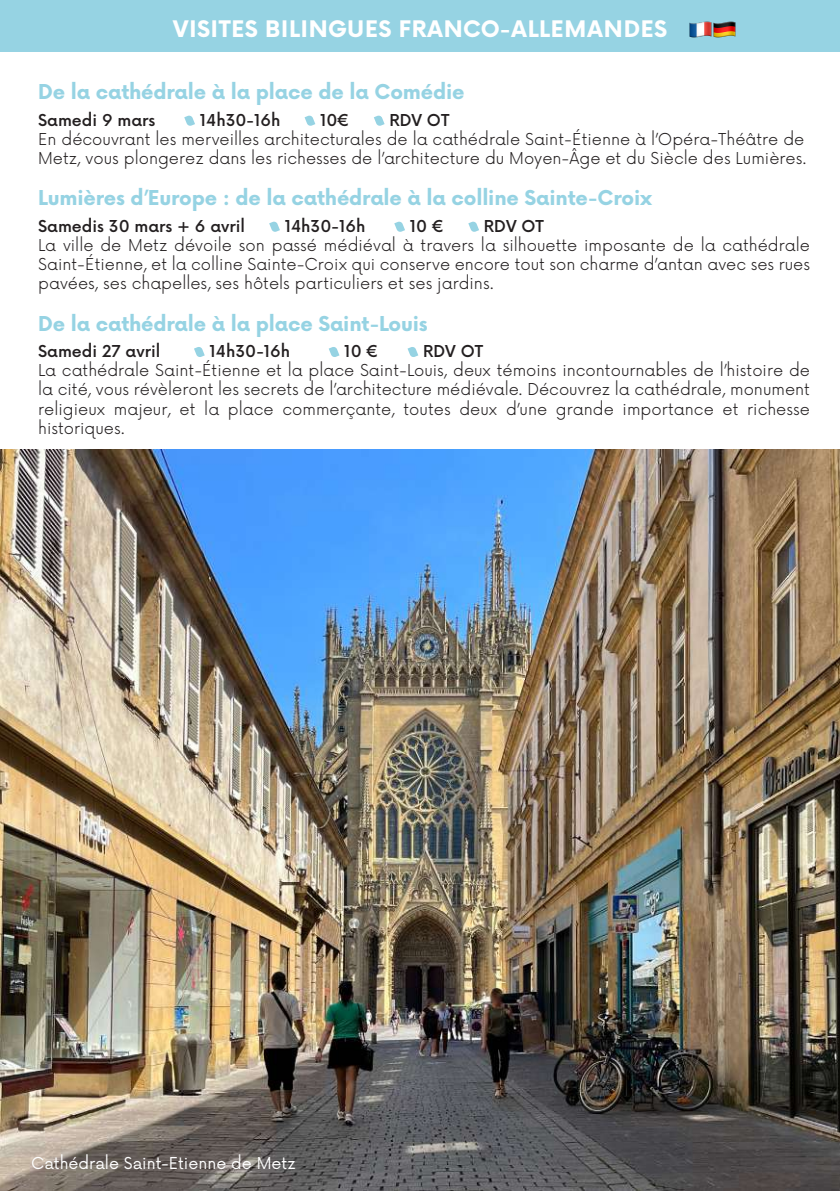
<style>
.page{position:relative;width:840px;height:1191px;background:#fff}
.page>*{position:absolute;margin:0;border:0;box-sizing:border-box;transform-origin:0 0}
.t1{font:800 28px "Now";letter-spacing:-.01em;color:#fff}
.t2{font:700 20px "Now";letter-spacing:-.01em;color:#96d3e3}
.t3{font:300 16px/19.2px "Now";color:#231f20;text-align:justify}
.t4{font:500 16px "Now";color:#231f20}
.t5{font:16px "Now Alt";color:#fff}
.t6{font:500 16px "Now Alt";color:#fffffe}
</style>
<div class="page">
<svg style="left:184px;top:115px;width:11px;height:11px"></svg>
<svg style="left:304px;top:115px;width:11px;height:11px"></svg>
<svg style="left:374px;top:115px;width:10px;height:11px"></svg>
<svg style="left:269px;top:221px;width:11px;height:11px"></svg>
<svg style="left:394px;top:221px;width:11px;height:11px"></svg>
<svg style="left:468px;top:221px;width:11px;height:11px"></svg>
<svg style="left:194px;top:347px;width:11px;height:10px"></svg>
<svg style="left:328px;top:347px;width:11px;height:10px"></svg>
<svg style="left:407px;top:347px;width:11px;height:10px"></svg>
<div style="left:0;top:0;width:839px;height:51px;background:#96d3e3"></div>
<img style="left:0;top:450px;width:839px;height:741px">
<h1 class="t1" style="left:172px;top:12px;width:496px">VISITES BILINGUES FRANCO-ALLEMANDES</h1>
<p class="t2" style="left:38px;top:77px;width:427px">De la cathédrale à la place de la Comédie</p>
<p class="t4" style="left:38px;top:107px;width:119px">Samedi 9 mars</p>
<p class="t4" style="left:200px;top:107px;width:82px">14h30-16h</p>
<p class="t4" style="left:320px;top:107px;width:31px">10€</p>
<p class="t4" style="left:389px;top:107px;width:61px">RDV OT</p>
<p class="t3" style="left:38px;top:128px;width:769px">En découvrant les merveilles architecturales de la cathédrale Saint-Étienne à l’Opéra-Théâtre de<br>Metz, vous plongerez dans les richesses de l’architecture du Moyen-Âge et du Siècle des Lumières.</p>
<p class="t2" style="left:38px;top:183px;width:615px">Lumières d’Europe : de la cathédrale à la colline Sainte-Croix</p>
<p class="t4" style="left:38px;top:213px;width:208px">Samedis 30 mars + 6 avril</p>
<p class="t4" style="left:284px;top:213px;width:82px">14h30-16h</p>
<p class="t4" style="left:409px;top:213px;width:36px">10 €</p>
<p class="t4" style="left:483px;top:213px;width:61px">RDV OT</p>
<p class="t3" style="left:38px;top:234px;width:772px">La ville de Metz dévoile son passé médiéval à travers la silhouette imposante de la cathédrale Saint-Étienne, et la colline Sainte-Croix qui conserve encore tout son charme d’antan avec ses rues pavées, ses chapelles, ses hôtels particuliers et ses jardins.</p>
<p class="t2" style="left:38px;top:308px;width:391px">De la cathédrale à la place Saint-Louis</p>
<p class="t4" style="left:38px;top:339px;width:123px">Samedi 27 avril</p>
<p class="t4" style="left:209px;top:339px;width:82px">14h30-16h</p>
<p class="t4" style="left:344px;top:339px;width:36px">10 €</p>
<p class="t4" style="left:423px;top:339px;width:61px">RDV OT</p>
<p class="t3" style="left:38px;top:360px;width:773px">La cathédrale Saint-Étienne et la place Saint-Louis, deux témoins incontournables de l’histoire de la cité, vous révèleront les secrets de l’architecture médiévale. Découvrez la cathédrale, monument religieux majeur, et la place commerçante, toutes deux d’une grande importance et richesse historiques.</p>
<p class="t5" style="left:31px;top:1150px;width:266px">Cathédrale Saint-Etienne de Metz</p>
<p class="t6" style="left:28px;top:1154px;width:101px">Temple Neuf</p>
</div>
